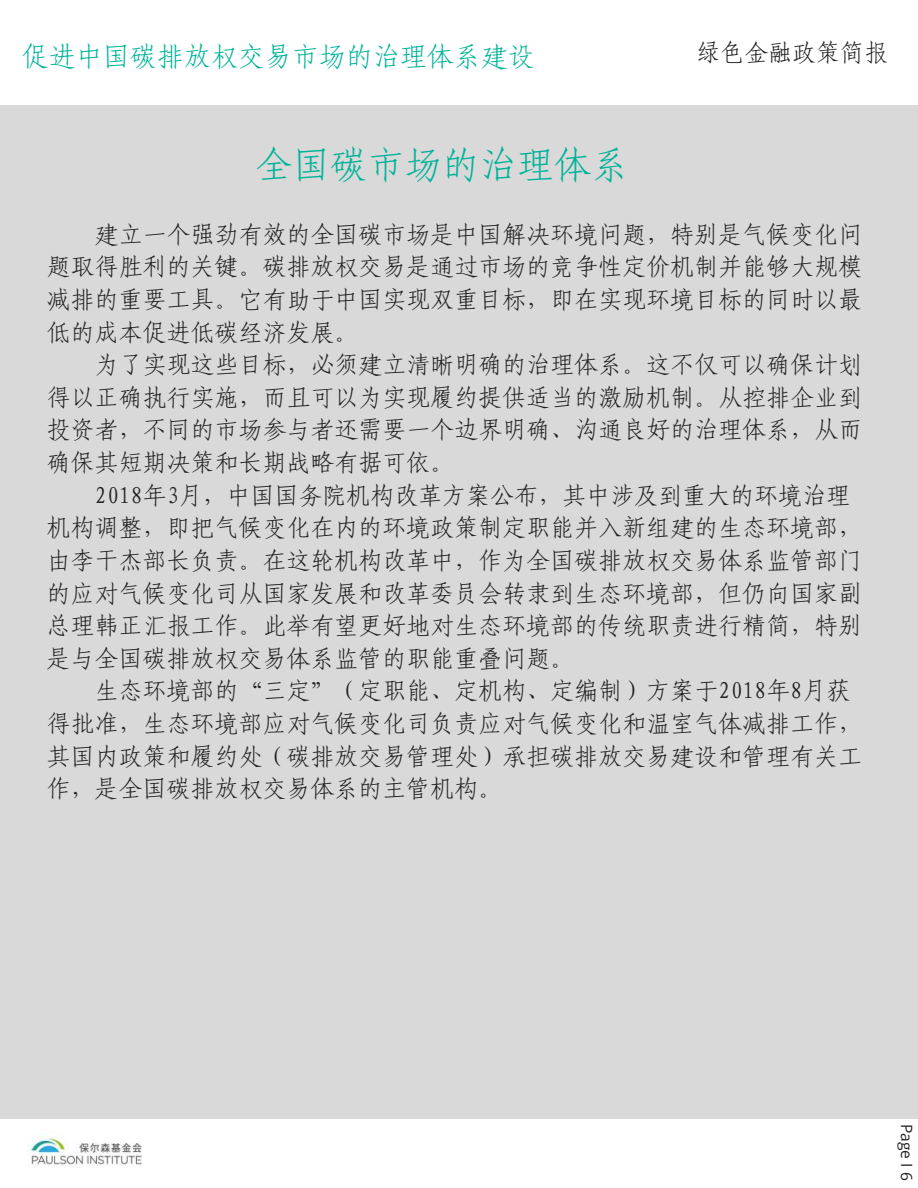
<style>
.page{position:relative;width:918px;height:1188px;background:#fff}
.page>*{position:absolute;margin:0;border:0;box-sizing:border-box;transform-origin:0 0}
.t1{font:37.35px "Fang Song GB2312";color:#00b398}
.t2{font:27px "Fang Song GB2312";color:#00b398}
.t3{font:24px/32.7px "Fang Song GB2312";color:#222;text-align:justify}
.t4{font:15.6px "Open Sans";color:#222}
</style>
<div class="page">
<div style="left:0;top:105px;width:918px;height:1014px;background:#d9d9d9"></div>
<img style="left:29px;top:1133px;width:113px;height:35px">
<p class="t2" style="left:22px;top:43px;width:515px">促进中国碳排放权交易市场的治理体系建设</p>
<p class="t3" style="left:696px;top:36px;width:193px">绿色金融政策简报</p>
<h1 class="t1" style="left:256px;top:146px;width:375px">全国碳市场的治理体系</h1>
<p class="t3" style="left:47px;top:218px;width:817px;text-indent:48px">建立一个强劲有效的全国碳市场是中国解决环境问题，特别是气候变化问题取得胜利的关键。碳排放权交易是通过市场的竞争性定价机制并能够大规模减排的重要工具。它有助于中国实现双重目标，即在实现环境目标的同时以最低的成本促进低碳经济发展。</p>
<p class="t3" style="left:47px;top:348px;width:817px;text-indent:48px">为了实现这些目标，必须建立清晰明确的治理体系。这不仅可以确保计划得以正确执行实施，而且可以为实现履约提供适当的激励机制。从控排企业到投资者，不同的市场参与者还需要一个边界明确、沟通良好的治理体系，从而确保其短期决策和长期战略有据可依。</p>
<p class="t3" style="left:47px;top:479px;width:817px;text-align:left;text-indent:48px">2018年3月，中国国务院机构改革方案公布，其中涉及到重大的环境治理机构调整，即把气候变化在内的环境政策制定职能并入新组建的生态环境部，由李干杰部长负责。在这轮机构改革中，作为全国碳排放权交易体系监管部门的应对气候变化司从国家发展和改革委员会转隶到生态环境部，但仍向国家副总理韩正汇报工作。此举有望更好地对生态环境部的传统职责进行精简，特别是与全国碳排放权交易体系监管的职能重叠问题。</p>
<p class="t3" style="left:47px;top:674px;width:817px;text-align:left;text-indent:48px">生态环境部的“三定”（定职能、定机构、定编制）方案于2018年8月获得批准，生态环境部应对气候变化司负责应对气候变化和温室气体减排工作，其国内政策和履约处（碳排放交易管理处）承担碳排放交易建设和管理有关工作，是全国碳排放权交易体系的主管机构。</p>
<p class="t4" style="left:918px;top:1124px;width:58px;rotate:90deg">Page I 6</p>
</div>
